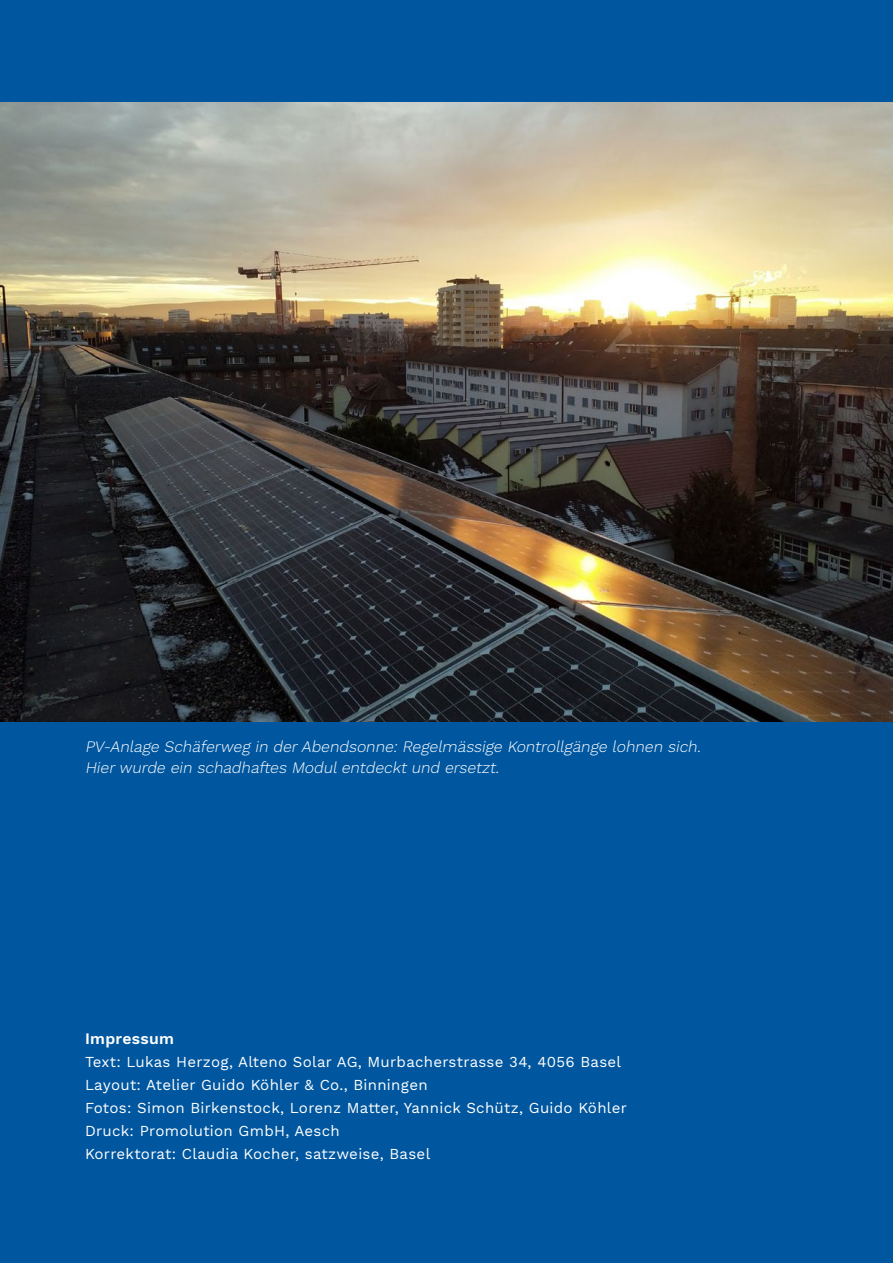
<style>
.page{position:relative;width:893px;height:1263px;background:#01579f}
.page>*{position:absolute;margin:0;border:0;box-sizing:border-box;transform-origin:0 0}
._03_Legende{font:italic 300 15.75px "Work Sans";color:#fff}
.Impressum_Titel{font:600 15.75px "Work Sans";letter-spacing:.02em;color:#fff}
.Impressum_Text{font:15px "Work Sans";letter-spacing:.02em;color:#fff}
</style>
<div class="page">
<img style="left:0;top:102px;width:893px;height:619px">
<p class="_03_Legende" style="left:85px;top:738px;width:620px">PV-Anlage Schäferweg in derAbendsonne: Regelmässige Kontrollgänge lohnen sich.</p>
<p class="_03_Legende" style="left:85px;top:758px;width:419px">Hierwurde ein schadhaftes Modulentdeckt und ersetzt.</p>
<p class="Impressum_Titel" style="left:85px;top:1029px;width:91px">Impressum</p>
<p class="Impressum_Text" style="left:85px;top:1053px;width:538px">Text: Lukas Herzog, Alteno Solar AG, Murbacherstrasse 34, 4056 Basel</p>
<p class="Impressum_Text" style="left:85px;top:1076px;width:344px">Layout: Atelier Guido Köhler &amp; Co., Binningen</p>
<p class="Impressum_Text" style="left:85px;top:1099px;width:543px">Fotos: Simon Birkenstock, Lorenz Matter, Yannick Schütz, Guido Köhler</p>
<p class="Impressum_Text" style="left:85px;top:1122px;width:256px">Druck: Promolution GmbH, Aesch</p>
<p class="Impressum_Text" style="left:85px;top:1145px;width:347px">Korrektorat: Claudia Kocher, satzweise, Basel</p>
</div>
